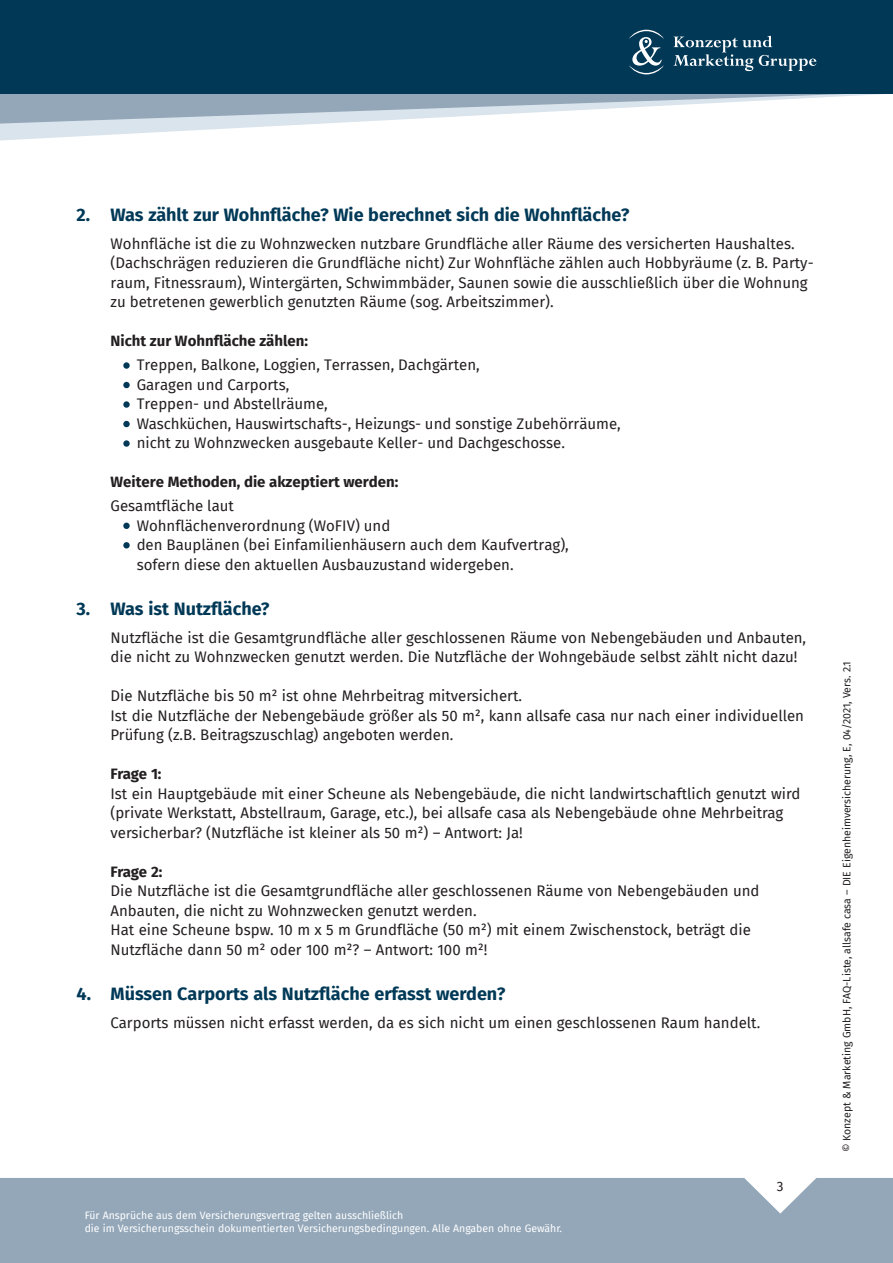
<style>
.page{position:relative;width:893px;height:1263px;background:#fff}
.page>*{position:absolute;margin:0;border:0;box-sizing:border-box;transform-origin:0 0}
.t1{font:700 18px "Fira Sans";color:#003957}
.t2{font:15px/19.5px "Fira Sans";color:#231f20}
.t3{font:700 15px "Fira Sans";color:#231f20}
.t4{font:13.5px "Fira Sans";color:#231f20}
.t5{font:10.5px/13.5px "Fira Sans";color:#fff}
.t6{font:10.5px "Fira Sans";color:#231f20}
</style>
<div class="page">
<div style="left:0;top:1178px;width:893px;height:85px;background:#94a7b9"></div>
<svg style="left:0;top:124px;width:310px;height:17px"></svg>
<svg style="left:0;top:94px;width:882px;height:30px"></svg>
<div style="left:0;top:0;width:893px;height:94px;background:#003856"></div>
<svg style="left:597px;top:30px;width:219px;height:72px"></svg>
<svg style="left:123px;top:362px;width:7px;height:7px"></svg>
<div style="left:123px;top:382px;width:7px;height:6px;background:#003957;border-radius:50%"></div>
<svg style="left:123px;top:401px;width:7px;height:7px"></svg>
<div style="left:123px;top:421px;width:7px;height:6px;background:#003957;border-radius:50%"></div>
<svg style="left:123px;top:440px;width:7px;height:7px"></svg>
<div style="left:123px;top:523px;width:7px;height:6px;background:#003957;border-radius:50%"></div>
<div style="left:123px;top:542px;width:7px;height:6px;background:#003957;border-radius:50%"></div>
<p class="t1" style="left:77px;top:199px;width:554px">2. Was zählt zur Wohnfläche? Wie berechnet sich die Wohnfläche?</p>
<p class="t2" style="left:111px;top:234px;width:703px">Wohnfläche ist die zu Wohnzwecken nutzbare Grundfläche aller Räume des versicherten Haushaltes. (Dachschrägen reduzieren die Grundfläche nicht) Zur Wohnfläche zählen auch Hobbyräume (z. B. Party&shy;raum, Fitnessraum), Wintergärten, Schwimmbäder, Saunen sowie die ausschließlich über die Wohnung zu betretenen gewerblich genutzten Räume (sog. Arbeitszimmer).</p>
<p class="t3" style="left:111px;top:329px;width:199px">Nicht zur Wohnfläche zählen:</p>
<p class="t2" style="left:137px;top:355px;width:486px">Treppen, Balkone, Loggien, Terrassen, Dachgärten,<br>Garagen und Carports,<br>Treppen- und Abstellräume,<br>Waschküchen, Hauswirtschafts-, Heizungs- und sonstige Zubehörräume, nicht zu Wohnzwecken ausgebaute Keller- und Dachgeschosse.</p>
<p class="t3" style="left:111px;top:469px;width:289px">Weitere Methoden, die akzeptiert werden:</p>
<p class="t2" style="left:137px;top:496px;width:434px;text-indent:-26px">Gesamtfläche laut<br>Wohnflächenverordnung (WoFIV) und<br>den Bauplänen (bei Einfamilienhäusern auch dem Kaufvertrag), sofern diese den aktuellen Ausbauzustand widergeben.</p>
<p class="t1" style="left:77px;top:593px;width:195px">3. Was ist Nutzfläche?</p>
<p class="t2" style="left:111px;top:627px;width:697px">Nutzfläche ist die Gesamtgrundfläche aller geschlossenen Räume von Nebengebäuden und Anbauten, die nicht zu Wohnzwecken genutzt werden. Die Nutzfläche der Wohngebäude selbst zählt nicht dazu!</p>
<p class="t2" style="left:111px;top:686px;width:695px">Die Nutzfläche bis 50 m² ist ohne Mehrbeitrag mitversichert.<br>Ist die Nutzfläche der Nebengebäude größer als 50 m², kann allsafe casa nur nach einer individuellen<br>Prüfung (z.B. Beitragszuschlag) angeboten werden.</p>
<p class="t3" style="left:111px;top:761px;width:53px">Frage 1:</p>
<p class="t2" style="left:111px;top:783px;width:691px">Ist ein Hauptgebäude mit einer Scheune als Nebengebäude, die nicht landwirtschaftlich genutzt wird (private Werkstatt, Abstellraum, Garage, etc.), bei allsafe casa als Nebengebäude ohne Mehrbeitrag versicherbar? (Nutzfläche ist kleiner als 50 m²) – Antwort: Ja!</p>
<p class="t3" style="left:111px;top:859px;width:53px">Frage 2:</p>
<p class="t2" style="left:111px;top:881px;width:650px">Die Nutzfläche ist die Gesamtgrundfläche aller geschlossenen Räume von Nebengebäuden und Anbauten, die nicht zu Wohnzwecken genutzt werden.<br>Hat eine Scheune bspw. 10 m x 5 m Grundfläche (50 m²) mit einem Zwischenstock, beträgt die Nutzfläche dann 50 m² oder 100 m²? – Antwort: 100 m²!</p>
<p class="t1" style="left:77px;top:978px;width:430px">4. Müssen Carports als Nutzfläche erfasst werden?</p>
<p class="t2" style="left:111px;top:1012px;width:651px">Carports müssen nicht erfasst werden, da es sich nicht um einen geschlossenen Raum handelt.</p>
<p class="t5" style="left:85px;top:1208px;width:479px">Für Ansprüche aus dem Versicherungsvertrag gelten ausschließlich<br>die im Versicherungsschein dokumentierten Versicherungsbedingungen. Alle Angaben ohne Gewähr.</p>
<p class="t4" style="left:777px;top:1176px;width:8px">3</p>
<p class="t6" style="left:839px;top:1152px;width:493px;rotate:-90deg">© Konzept &amp; Marketing GmbH, FAQ-Liste, allsafe casa – DIE Eigenheimversicherung, E, 04/2021, Vers. 2.1</p>
</div>
